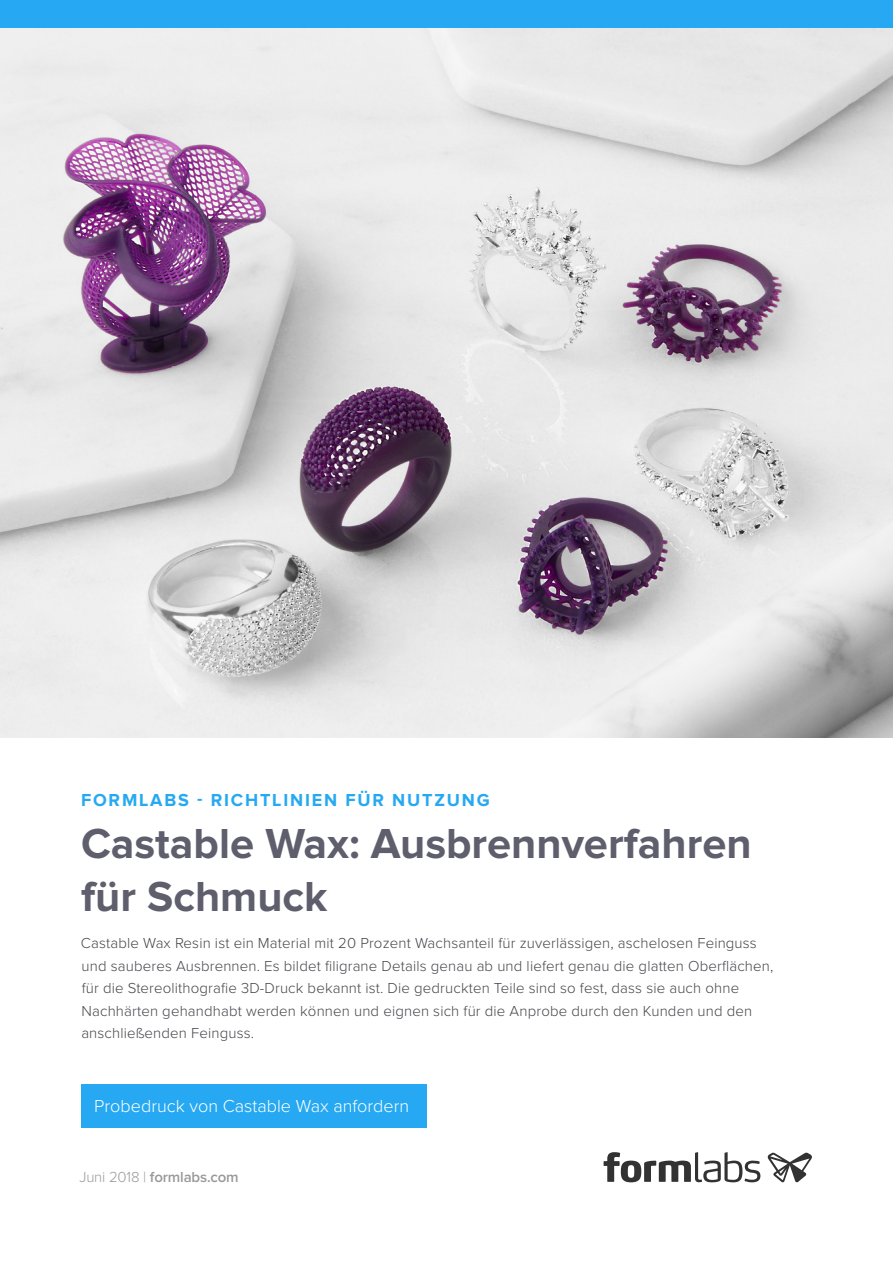
<style>
.page{position:relative;width:893px;height:1263px;background:#fff}
.page>*{position:absolute;margin:0;border:0;box-sizing:border-box;transform-origin:0 0}
.t1{font:700 43.5px/52.5px "Proxima Nova";color:#5e5e6c}
.t2{font:300 18px "Proxima Nova";color:#fff}
.t3{font:700 18px "Proxima Nova";letter-spacing:.1em;color:#26a9f2}
.t4{font:300 15px/22.5px "Proxima Nova";letter-spacing:.01em;color:#46464c}
.t5{font:600 15px "Proxima Nova";letter-spacing:-.01em;color:#999}
.s1{font-weight:300}
</style>
<div class="page">
<div style="left:0;top:0;width:893px;height:28px;background:#26a9f2"></div>
<img style="left:0;top:28px;width:893px;height:710px">
<svg style="left:604px;top:1152px;width:156px;height:30px"></svg>
<svg style="left:767px;top:1152px;width:45px;height:30px"></svg>
<div style="left:81px;top:1084px;width:346px;height:44px;background:#26a9f2"></div>
<p class="t3" style="left:81px;top:792px;width:410px">FORMLABS - RICHTLINIEN FÜR NUTZUNG</p>
<h1 class="t1" style="left:81px;top:819px;width:672px">Castable Wax: Ausbrennverfahren für Schmuck</h1>
<p class="t4" style="left:81px;top:931px;width:694px">Castable Wax Resin ist ein Material mit 20 Prozent Wachsanteil für zuverlässigen, aschelosen Feinguss und sauberes Ausbrennen. Es bildet filigrane Details genau ab und liefert genau die glatten Oberflächen, für die Stereolithografie 3D-Druck bekannt ist. Die gedruckten Teile sind so fest, dass sie auch ohne Nachhärten gehandhabt werden können und eignen sich für die Anprobe durch den Kunden und den anschließenden Feinguss.</p>
<p class="t2" style="left:94px;top:1093px;width:316px">Probedruck von Castable Wax anfordern</p>
<p class="t5" style="left:79px;top:1166px;width:161px"><span class="s1">Juni 2018 |</span> formlabs.com</p>
</div>
